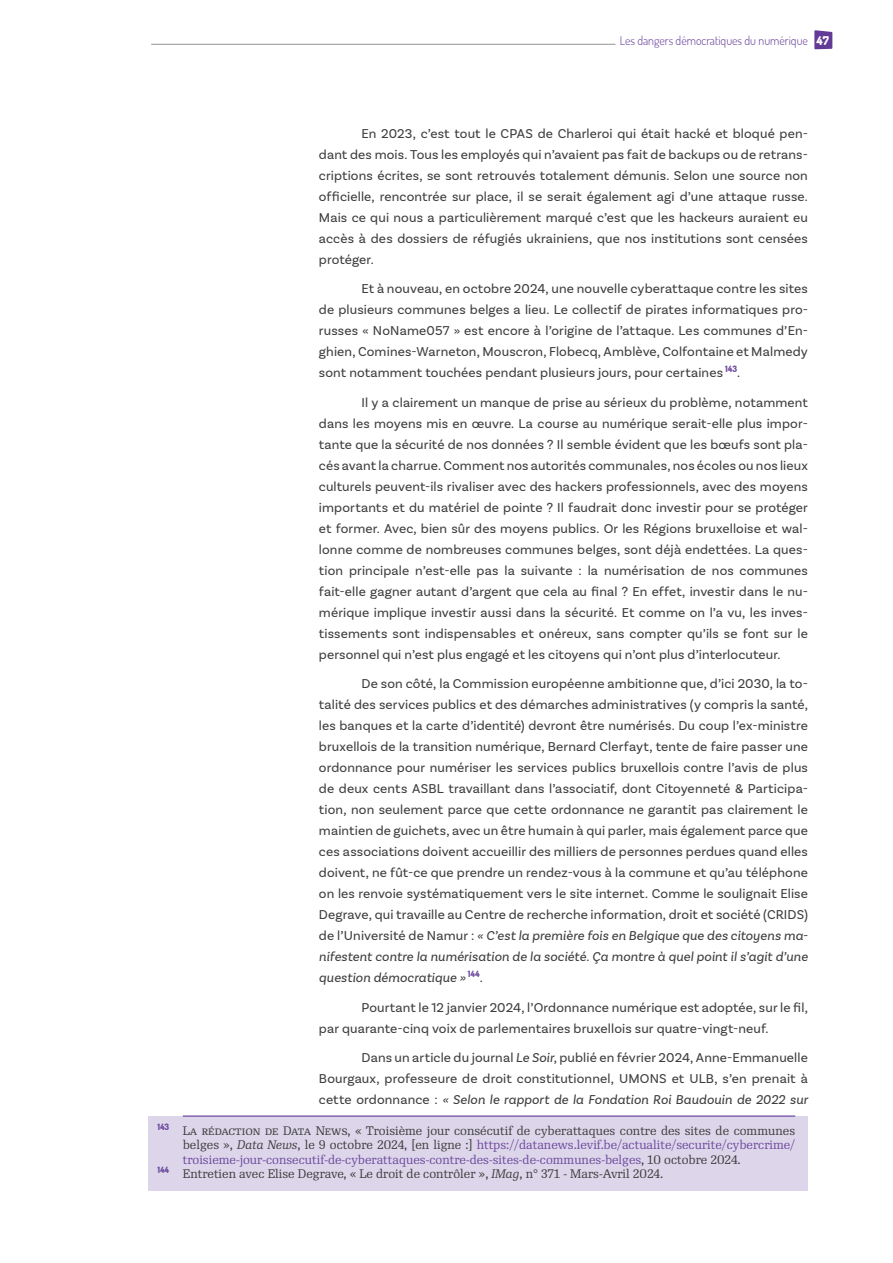
<style>
.page{position:relative;width:893px;height:1263px;background:#fff}
.page>*{position:absolute;margin:0;border:0;box-sizing:border-box;transform-origin:0 0}
.t1{font:13.5px/21px "Basic Sans";letter-spacing:.01em;color:#3e3e3f;text-align:justify}
.t2{font:12px "Re Public";color:#6e4a9e}
.t3{font:12px "Re Public";color:#3e3e3f}
.t4{font:300 12px "Dosis";color:#633a96}
.s1{font-weight:800;color:#fff}
.s2{font-style:italic}
.s3{color:#3e3e3f}
.s4{font-style:italic;color:#3e3e3f}
</style>
<div class="page">
<svg style="left:814px;top:30px;width:18px;height:19px"></svg>
<hr style="left:151px;top:44px;width:657px;height:1px;background:#939598">
<div style="left:615px;top:40px;width:193px;height:8px;background:#fff"></div>
<div style="left:149px;top:1116px;width:659px;height:75px;background:#ddd6ea"></div>
<hr style="left:183px;top:1115px;width:612px;height:2px;background:#633a96">
<p class="t4" style="left:620px;top:32px;width:211px">Les dangers démocratiques du numérique <span class="s1">47</span></p>
<p class="t1" style="left:319px;top:123px;width:491px;text-indent:43px">En 2023, c’est tout le CPAS de Charleroi qui était hacké et bloqué pen&shy;dant des mois. Tous les employés qui n’avaient pas fait de backups ou de retrans&shy;criptions écrites, se sont retrouvés totalement démunis. Selon une source non officielle, rencontrée sur place, il se serait également agi d’une attaque russe.<br>Mais ce qui nous a particulièrement marqué c’est que les hackeurs auraient eu accès à des dossiers de réfugiés ukrainiens, que nos institutions sont censées protéger.</p>
<p class="t1" style="left:319px;top:278px;width:491px;text-indent:43px">Et à nouveau, en octobre 2024, une nouvelle cyberattaque contre les sites de plusieurs communes belges a lieu. Le collectif de pirates informatiques pro&shy;russes « NoName057 » est encore à l’origine de l’attaque. Les communes d’En&shy;ghien, Comines-Warneton, Mouscron, Flobecq, Amblève, Colfontaine et Malmedy sont notamment touchées pendant plusieurs jours, pour certaines <sup>143</sup>.</p>
<p class="t1" style="left:319px;top:392px;width:491px;text-indent:43px">Il y a clairement un manque de prise au sérieux du problème, notamment dans les moyens mis en œuvre. La course au numérique serait-elle plus impor&shy;tante que la sécurité de nos données ? Il semble évident que les bœufs sont pla&shy;cés avant la charrue. Comment nos autorités communales, nos écoles ou nos lieux culturels peuvent-ils rivaliser avec des hackers professionnels, avec des moyens importants et du matériel de pointe ? Il faudrait donc investir pour se protéger et former. Avec, bien sûr des moyens publics. Or les Régions bruxelloise et wal&shy;lonne comme de nombreuses communes belges, sont déjà endettées. La ques&shy;tion principale n’est-elle pas la suivante : la numérisation de nos communes fait-elle gagner autant d’argent que cela au final ? En effet, investir dans le nu&shy;mérique implique investir aussi dans la sécurité. Et comme on l’a vu, les inves&shy;tissements sont indispensables et onéreux, sans compter qu’ils se font sur le personnel qui n’est plus engagé et les citoyens qui n’ont plus d’interlocuteur.</p>
<p class="t1" style="left:319px;top:673px;width:491px;text-indent:43px">De son côté, la Commission européenne ambitionne que, d’ici 2030, la to&shy;talité des services publics et des démarches administratives (y compris la santé, les banques et la carte d’identité) devront être numérisés. Du coup l’ex-ministre bruxellois de la transition numérique, Bernard Clerfayt, tente de faire passer une ordonnance pour numériser les services publics bruxellois contre l’avis de plus de deux cents ASBL travaillant dans l’associatif, dont Citoyenneté &amp; Participa&shy;tion, non seulement parce que cette ordonnance ne garantit pas clairement le maintien de guichets, avec un être humain à qui parler, mais également parce que ces associations doivent accueillir des milliers de personnes perdues quand elles doivent, ne fût-ce que prendre un rendez-vous à la commune et qu’au téléphone on les renvoie systématiquement vers le site internet. Comme le soulignait Elise Degrave, qui travaille au Centre de recherche information, droit et société (CRIDS) de l’Université de Namur : <span class="s2">« C’est la première fois en Belgique que des citoyens ma&shy;nifestent contre la numérisation de la société. Ça montre à quel point il s’agit d’une question démocratique »</span> <sup>144</sup><span class="s2">.</span></p>
<p class="t1" style="left:319px;top:997px;width:490px;text-indent:43px">Pourtant le 12 janvier 2024, l’Ordonnance numérique est adoptée, sur le fil, par quarante-cinq voix de parlementaires bruxellois sur quatre-vingt-neuf.</p>
<p class="t1" style="left:319px;top:1047px;width:491px;text-indent:43px">Dans un article du journal <span class="s2">Le Soir</span>, publié en février 2024, Anne-Emmanuelle Bourgaux, professeure de droit constitutionnel, UMONS et ULB, s’en prenait à cette ordonnance : <span class="s2">« Selon le rapport de la Fondation Roi Baudouin de 2022 sur</span></p>
<p class="t3" style="left:157px;top:1123px;width:639px"><sup>143</sup> La rédaction de Data News, « Troisième jour consécutif de cyberattaques contre des sites de communes</p>
<p class="t2" style="left:183px;top:1137px;width:614px"><span class="s3">belges »,</span> <span class="s4">Data News</span><span class="s3">, le 9 octobre 2024, [en ligne :]</span> https://datanews.levif.be/actualite/securite/cybercrime/</p>
<p class="t2" style="left:183px;top:1152px;width:559px">troisieme-jour-consecutif-de-cyberattaques-contre-des-sites-de-communes-belges<span class="s3">, 10 octobre 2024.</span></p>
<p class="t3" style="left:157px;top:1166px;width:507px"><sup>144</sup> Entretien avec Elise Degrave, « Le droit de contrôler », <span class="s2">IMag</span>, n° 371 - Mars-Avril 2024.</p>
</div>
